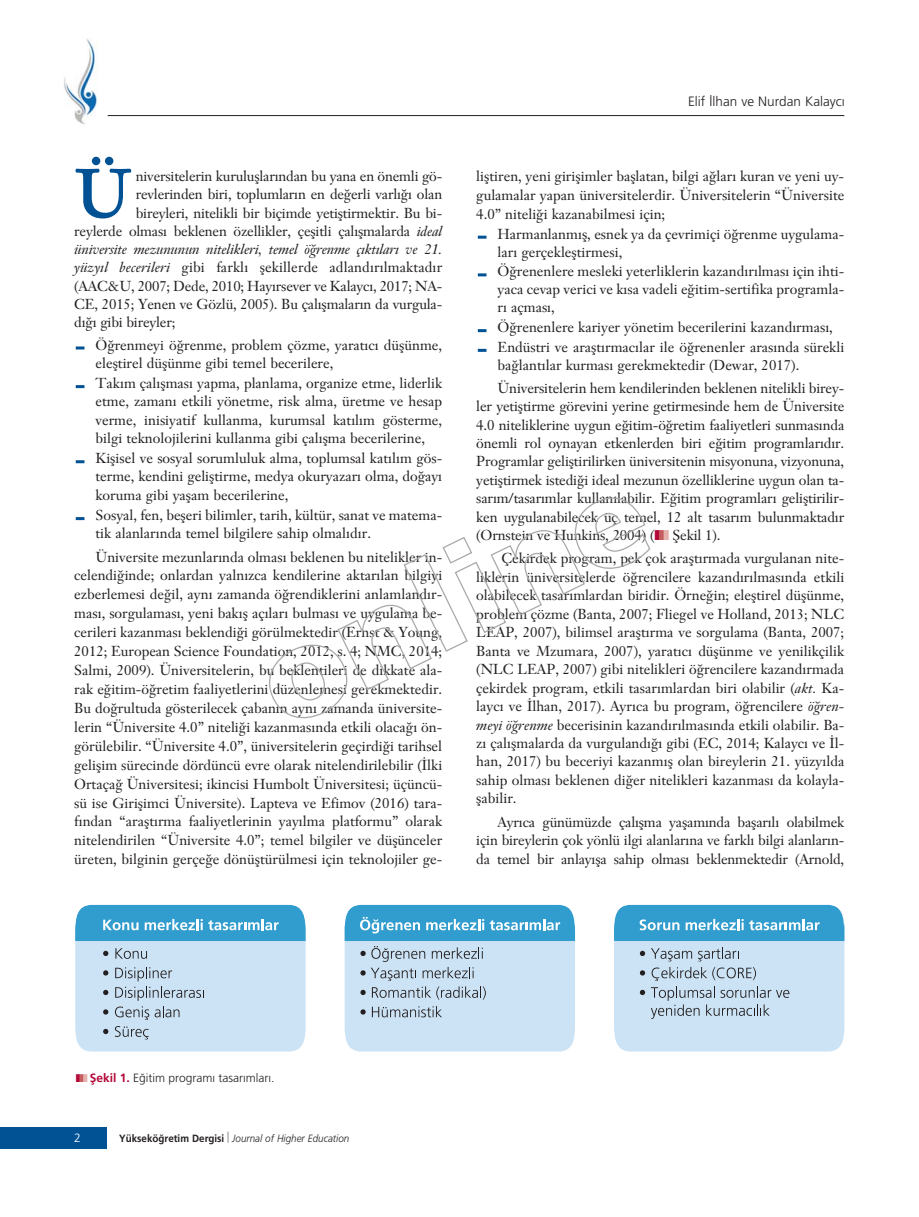
<style>
.page{position:relative;width:919px;height:1217px;background:#fff}
.page>*{position:absolute;margin:0;border:0;box-sizing:border-box;transform-origin:0 0}
.t1{font:65.7px "Janson Text";color:#005295}
.t2{font:14.25px/18.5px "Janson Text";color:#231f20;text-align:justify}
.t3{font:italic 14.25px "Janson Text";letter-spacing:-.015em;color:#231f20}
.t4{font:300 13.5px "Frutiger";color:#231f20}
.t5{font:300 12px "Frutiger";color:#231f20}
.t6{font:300 12px "Frutiger";color:#fff}
.t7{font:italic 300 10.5px "Frutiger";color:#231f20;scale:.94 1}
.s1{font-style:italic}
.s2{color:#b30738}
.s3{color:#c75c60}
.s4{color:#e5b0ab}
.s5{font-weight:700;color:#b30738}
.s6{font-weight:700;font-style:normal}
</style>
<div class="page">
<svg style="left:478px;top:349px;width:8px;height:3px"></svg>
<svg style="left:478px;top:329px;width:8px;height:3px"></svg>
<svg style="left:478px;top:273px;width:8px;height:3px"></svg>
<svg style="left:478px;top:235px;width:8px;height:3px"></svg>
<svg style="left:76px;top:517px;width:8px;height:3px"></svg>
<svg style="left:76px;top:460px;width:8px;height:3px"></svg>
<svg style="left:76px;top:385px;width:8px;height:3px"></svg>
<svg style="left:76px;top:346px;width:8px;height:3px"></svg>
<svg style="left:269px;top:497px;width:382px;height:222px"></svg>
<div style="left:0;top:1127px;width:106px;height:21px;background:#005295"></div>
<img style="left:64px;top:38px;width:34px;height:87px">
<hr style="left:108px;top:115px;width:736px;height:1px;background:#231f20">
<div style="left:97px;top:107px;width:10px;height:9px;background:#fff"></div>
<svg style="left:344px;top:904px;width:231px;height:147px;background:#a7cee5"></svg>
<svg style="left:75px;top:904px;width:230px;height:147px;background:#a7cfe7"></svg>
<svg style="left:614px;top:904px;width:230px;height:147px;background:#a5cde5"></svg>
<h1 class="t1" style="left:75px;top:167px;width:56px">Ü</h1>
<p class="t2" style="left:136px;top:168px;width:308px">niversitelerin kurulufllar›ndan bu yana en önemli gö-</p>
<p class="t2" style="left:136px;top:186px;width:308px">revlerinden biri, toplumlar›n en de¤erli varl›¤› olan</p>
<p class="t2" style="left:136px;top:205px;width:308px">bireyleri, nitelikli bir biçimde yetifltirmektir. Bu bi-</p>
<p class="t2" style="left:74px;top:223px;width:369px">reylerde olmas› beklenen özellikler, çeflitli çal›flmalarda <span class="s1">ideal</span></p>
<p class="t3" style="left:74px;top:244px;width:369px">üniversite mezununun nitelikleri, temel ö¤renme ç›kt›lar› ve 21.</p>
<p class="t2" style="left:74px;top:259px;width:369px"><span class="s1">yüzy›l becerileri</span> gibi farkl› flekillerde adland›r›lmaktad›r</p>
<p class="t2" style="left:74px;top:278px;width:369px">(AAC&amp;U, 2007; Dede, 2010; Hay›rsever ve Kalayc›, 2017; NA-</p>
<p class="t2" style="left:74px;top:296px;width:369px">CE, 2015; Yenen ve Gözlü, 2005). Bu çal›flmalar›n da vurgula-</p>
<p class="t2" style="left:74px;top:314px;width:103px">d›¤› gibi bireyler;</p>
<p class="t2" style="left:95px;top:337px;width:348px">Ö¤renmeyi ö¤renme, problem çözme, yarat›c› düflünme, elefltirel düflünme gibi temel becerilere,</p>
<p class="t2" style="left:95px;top:375px;width:348px">Tak›m çal›flmas› yapma, planlama, organize etme, liderlik etme, zaman› etkili yönetme, risk alma, üretme ve hesap verme, inisiyatif kullanma, kurumsal kat›l›m gösterme, bilgi teknolojilerini kullanma gibi çal›flma becerilerine,</p>
<p class="t2" style="left:95px;top:450px;width:348px">Kiflisel ve sosyal sorumluluk alma, toplumsal kat›l›m gös&shy;terme, kendini gelifltirme, medya okuryazar› olma, do¤ay› koruma gibi yaflam becerilerine,</p>
<p class="t2" style="left:95px;top:507px;width:348px">Sosyal, fen, befleri bilimler, tarih, kültür, sanat ve matema&shy;tik alanlar›nda temel bilgilere sahip olmal›d›r.</p>
<p class="t2" style="left:74px;top:548px;width:369px;line-height:18.9px;text-indent:21px">Üniversite mezunlar›nda olmas› beklenen bu nitelikler in&shy;celendi¤inde; onlardan yaln›zca kendilerine aktar›lan bilgiyi ezberlemesi de¤il, ayn› zamanda ö¤rendiklerini anlamland›r&shy;mas›, sorgulamas›, yeni bak›fl aç›lar› bulmas› ve uygulama be&shy;cerileri kazanmas› beklendi¤i görülmektedir (Ernst &amp; Young, 2012; European Science Foundation, 2012, s. 4; NMC, 2014; Salmi, 2009). Üniversitelerin, bu beklentileri de dikkate ala&shy;rak e¤itim-ö¤retim faaliyetlerini düzenlemesi gerekmektedir.<br>Bu do¤rultuda gösterilecek çaban›n ayn› zamanda üniversite&shy;lerin “Üniversite 4.0” niteli¤i kazanmas›nda etkili olaca¤› ön&shy;görülebilir. “Üniversite 4.0”, üniversitelerin geçirdi¤i tarihsel geliflim sürecinde dördüncü evre olarak nitelendirilebilir (‹lki Ortaça¤ Üniversitesi; ikincisi Humbolt Üniversitesi; üçüncü&shy;sü ise Giriflimci Üniversite). Lapteva ve Efimov (2016) tara&shy;f›ndan “araflt›rma faaliyetlerinin yay›lma platformu” olarak nitelendirilen “Üniversite 4.0”; temel bilgiler ve düflünceler üreten, bilginin gerçe¤e dönüfltürülmesi için teknolojiler ge-</p>
<p class="t4" style="left:688px;top:96px;width:158px">Elif ‹lhan ve Nurdan Kalayc›</p>
<p class="t2" style="left:476px;top:168px;width:369px">lifltiren, yeni giriflimler bafllatan, bilgi a¤lar› kuran ve yeni uy&shy;gulamalar yapan üniversitelerdir. Üniversitelerin “Üniversite 4.0” niteli¤i kazanabilmesi için;</p>
<p class="t2" style="left:497px;top:226px;width:348px;line-height:18px">Harmanlanm›fl, esnek ya da çevrimiçi ö¤renme uygulama&shy;lar› gerçeklefltirmesi,</p>
<p class="t2" style="left:497px;top:264px;width:348px;line-height:18px">Ö¤renenlere mesleki yeterliklerin kazand›r›lmas› için ihti&shy;yaca cevap verici ve k›sa vadeli e¤itim-sertifika programla&shy;r› açmas›,</p>
<p class="t2" style="left:497px;top:319px;width:348px;line-height:19.6px">Ö¤renenlere kariyer yönetim becerilerini kazand›rmas›,<br>Endüstri ve araflt›rmac›lar ile ö¤renenler aras›nda sürekli</p>
<p class="t2" style="left:497px;top:355px;width:348px;line-height:22.6px">ba¤lant›lar kurmas› gerekmektedir (Dewar, 2017).<br>Üniversitelerin hem kendilerinden beklenen nitelikli birey-</p>
<p class="t2" style="left:476px;top:398px;width:369px">ler yetifltirme görevini yerine getirmesinde hem de Üniversite 4.0 niteliklerine uygun e¤itim-ö¤retim faaliyetleri sunmas›nda önemli rol oynayan etkenlerden biri e¤itim programlar›d›r.<br>Programlar gelifltirilirken üniversitenin misyonuna, vizyonuna, yetifltirmek istedi¤i ideal mezunun özelliklerine uygun olan ta&shy;sar›m/tasar›mlar kullan›labilir. E¤itim programlar› gelifltirilir&shy;ken uygulanabilecek üç temel, 12 alt tasar›m bulunmaktad›r (Ornstein ve Hunkins, 2004) (<span class="s2">❚</span><span class="s3">❚</span><span class="s4">❚</span> fiekil 1).</p>
<p class="t2" style="left:476px;top:550px;width:369px;text-indent:25px">Çekirdek program, pek çok araflt›rmada vurgulanan nite&shy;liklerin üniversitelerde ö¤rencilere kazand›r›lmas›nda etkili olabilecek tasar›mlardan biridir. Örne¤in; elefltirel düflünme, problem çözme (Banta, 2007; Fliegel ve Holland, 2013; NLC LEAP, 2007), bilimsel araflt›rma ve sorgulama (Banta, 2007; Banta ve Mzumara, 2007), yarat›c› düflünme ve yenilikçilik (NLC LEAP, 2007) gibi nitelikleri ö¤rencilere kazand›rmada çekirdek program, etkili tasar›mlardan biri olabilir (<span class="s1">akt.</span> Ka&shy;layc› ve ‹lhan, 2017). Ayr›ca bu program, ö¤rencilere <span class="s1">ö¤ren&shy;meyi ö¤renme</span> becerisinin kazand›r›lmas›nda etkili olabilir. Ba&shy;z› çal›flmalarda da vurguland›¤› gibi (EC, 2014; Kalayc› ve ‹l&shy;han, 2017) bu beceriyi kazanm›fl olan bireylerin 21. yüzy›lda sahip olmas› beklenen di¤er nitelikleri kazanmas› da kolayla&shy;flabilir.</p>
<p class="t2" style="left:476px;top:813px;width:369px;text-indent:21px">Ayr›ca günümüzde çal›flma yaflam›nda baflar›l› olabilmek için bireylerin çok yönlü ilgi alanlar›na ve farkl› bilgi alanlar›n&shy;da temel bir anlay›fla sahip olmas› beklenmektedir (Arnold,</p>
<p class="t5" style="left:76px;top:1072px;width:200px"><span class="s2">❚</span><span class="s3">❚</span><span class="s4">❚</span> <span class="s5">fiekil 1.</span> E¤itim program› tasar›mlar›.</p>
<p class="t6" style="left:74px;top:1132px;width:8px">2</p>
<p class="t7" style="left:119px;top:1133px;width:246px"><span class="s6">Yüksekö¤retim Dergisi</span> Journal of Higher Education</p>
</div>
